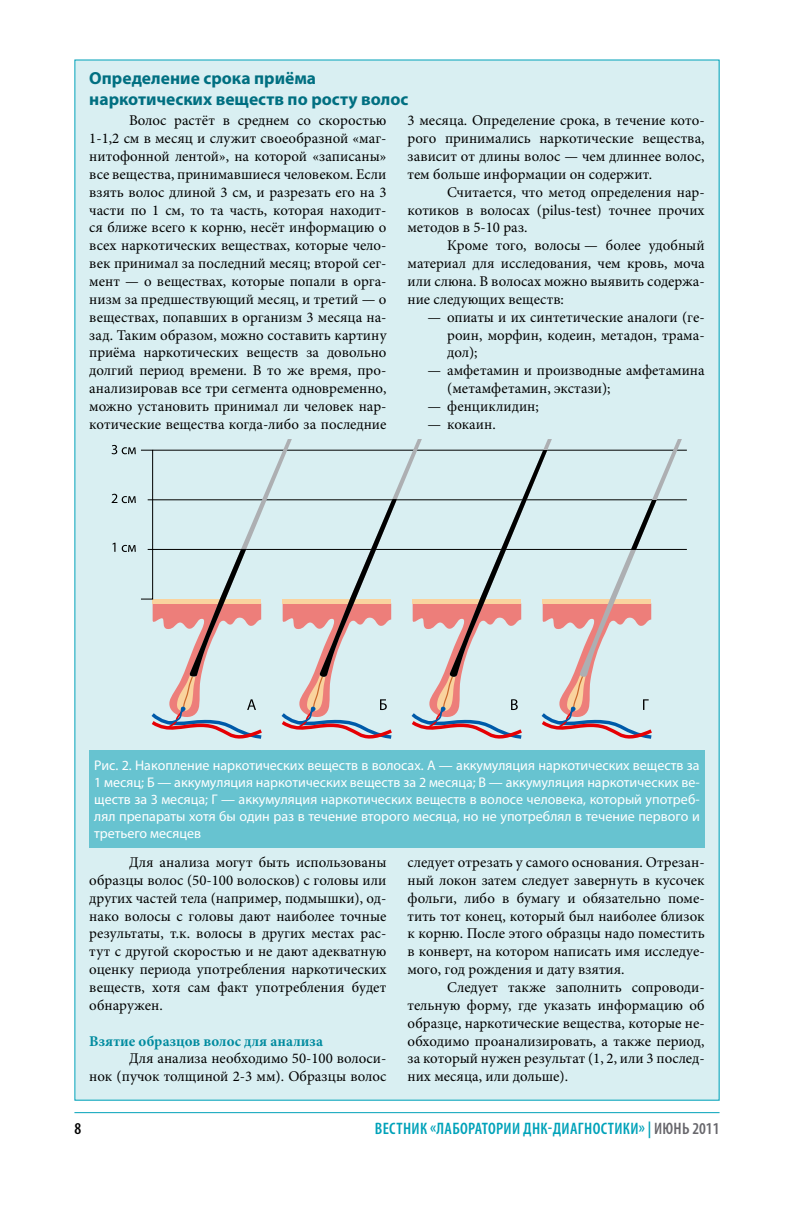
<style>
.page{position:relative;width:794px;height:1216px;background:#fff}
.page>*{position:absolute;margin:0;border:0;box-sizing:border-box;transform-origin:0 0}
.t1{font:700 17.5px/21px "Myriad Pro";color:#006f81}
.t2{font:600 condensed 16.62px "Myriad Pro";letter-spacing:.02em;color:#00a2b9}
.t3{font:14.88px/17.8px "Minion Pro";color:#000;text-align:justify}
.t4{font:700 14.88px "Minion Pro";color:#008b9f}
.t5{font:14px/16.8px "Myriad Pro";color:#fff;text-align:justify}
.s1{color:#68676c}
</style>
<div class="page">
<hr style="left:74px;top:1112px;width:645px;height:1px;background:#00a2b9">
<div style="left:75px;top:60px;width:644px;height:1040px;background:#d9eff2"></div>
<hr style="left:148px;top:499px;width:539px;height:1px;background:#000">
<hr style="left:153px;top:450px;width:534px;height:1px;background:#000">
<svg style="left:188px;top:439px;width:130px;height:110px"></svg>
<svg style="left:318px;top:449px;width:90px;height:51px"></svg>
<svg style="left:318px;top:500px;width:90px;height:50px"></svg>
<div style="left:141px;top:450px;width:12px;height:149px;border:1px solid #000"></div>
<svg style="left:148px;top:549px;width:248px;height:190px"></svg>
<svg style="left:408px;top:439px;width:311px;height:306px"></svg>
<svg style="left:112px;top:445px;width:24px;height:9px"></svg>
<svg style="left:112px;top:493px;width:24px;height:10px"></svg>
<svg style="left:112px;top:542px;width:3px;height:10px"></svg>
<svg style="left:122px;top:545px;width:14px;height:7px"></svg>
<div style="left:89px;top:749px;width:615px;height:98px;background:#67c3d0"></div>
<p class="t1" style="left:89px;top:67px;width:320px">Определение срока приёма наркотических веществ по росту волос</p>
<p class="t3" style="left:89px;top:112px;width:299px;text-indent:40px">Волос растёт в среднем со скоростью 1‑1,2 см в месяц и служит своеобразной «маг&shy;нитофонной лентой», на которой «записаны» все вещества, принимавшиеся человеком. Если взять волос длиной 3 см, и разрезать его на 3 части по 1 см, то та часть, которая находит&shy;ся ближе всего к корню, несёт информацию о всех наркотических веществах, которые чело&shy;век принимал за последний месяц; второй сег&shy;мент — о веществах, которые попали в орга&shy;низм за предшествующий месяц, и третий — о веществах, попавших в организм 3 месяца на&shy;зад. Таким образом, можно составить картину приёма наркотических веществ за довольно долгий период времени. В то же время, про&shy;анализировав все три сегмента одновременно, можно установить принимал ли человек нар&shy;котические вещества когда-либо за последние</p>
<p class="t3" style="left:407px;top:112px;width:299px">3 месяца. Определение срока, в течение кото&shy;рого принимались наркотические вещества, зависит от длины волос — чем длиннее волос, тем больше информации он содержит.</p>
<p class="t3" style="left:407px;top:183px;width:299px;text-indent:40px">Считается, что метод определения нар&shy;котиков в волосах (pilus-test) точнее прочих методов в 5-10 раз.</p>
<p class="t3" style="left:407px;top:237px;width:299px;text-indent:40px">Кроме того, волосы — более удобный материал для исследования, чем кровь, моча или слюна. В волосах можно выявить содержа&shy;ние следующих веществ:</p>
<p class="t3" style="left:447px;top:308px;width:259px;text-indent:-20px">— опиаты и их синтетические аналоги (ге&shy;роин, морфин, кодеин, метадон, трама&shy;дол);</p>
<p class="t3" style="left:447px;top:361px;width:259px;text-indent:-20px">— амфетамин и производные амфетамина (метамфетамин, экстази);</p>
<p class="t3" style="left:427px;top:397px;width:113px">— фенциклидин;</p>
<p class="t3" style="left:427px;top:415px;width:70px">— кокаин.</p>
<p class="t5" style="left:94px;top:757px;width:607px">Рис. 2. Накопление наркотических веществ в волосах. А — аккумуляция наркотических веществ за 1 месяц; Б — аккумуляция наркотических веществ за 2 месяца; В — аккумуляция наркотических ве&shy;ществ за 3 месяца; Г — аккумуляция наркотических веществ в волосе человека, который употреб&shy;лял препараты хотя бы один раз в течение второго месяца, но не употреблял в течение первого и третьего месяцев</p>
<p class="t3" style="left:89px;top:853px;width:299px;text-indent:40px">Для анализа могут быть использованы образцы волос (50-100 волосков) с головы или других частей тела (например, подмышки), од&shy;нако волосы с головы дают наиболее точные результаты, т.к. волосы в других местах рас&shy;тут с другой скоростью и не дают адекватную оценку периода употребления наркотических веществ, хотя сам факт употребления будет обнаружен.</p>
<p class="t4" style="left:89px;top:1030px;width:235px">Взятие образцов волос для анализа</p>
<p class="t3" style="left:89px;top:1049px;width:299px;text-align:right">Для анализа необходимо 50-100 волоси-<br>нок (пучок толщиной 2-3 мм). Образцы волос</p>
<p class="t3" style="left:407px;top:853px;width:299px">следует отрезать у самого основания. Отрезан&shy;ный локон затем следует завернуть в кусочек фольги, либо в бумагу и обязательно поме&shy;тить тот конец, который был наиболее близок к корню. После этого образцы надо поместить в конверт, на котором написать имя исследуе&shy;мого, год рождения и дату взятия.</p>
<p class="t3" style="left:407px;top:978px;width:299px;text-indent:40px">Следует также заполнить сопроводи&shy;тельную форму, где указать информацию об образце, наркотические вещества, которые не&shy;обходимо проанализировать, а также период, за который нужен результат (1, 2, или 3 послед&shy;них месяца, или дольше).</p>
<p class="t2" style="left:375px;top:1117px;width:338px">вестник «Лаборатории днк-диагностики» | <span class="s1">июнь 2011</span></p>
</div>
